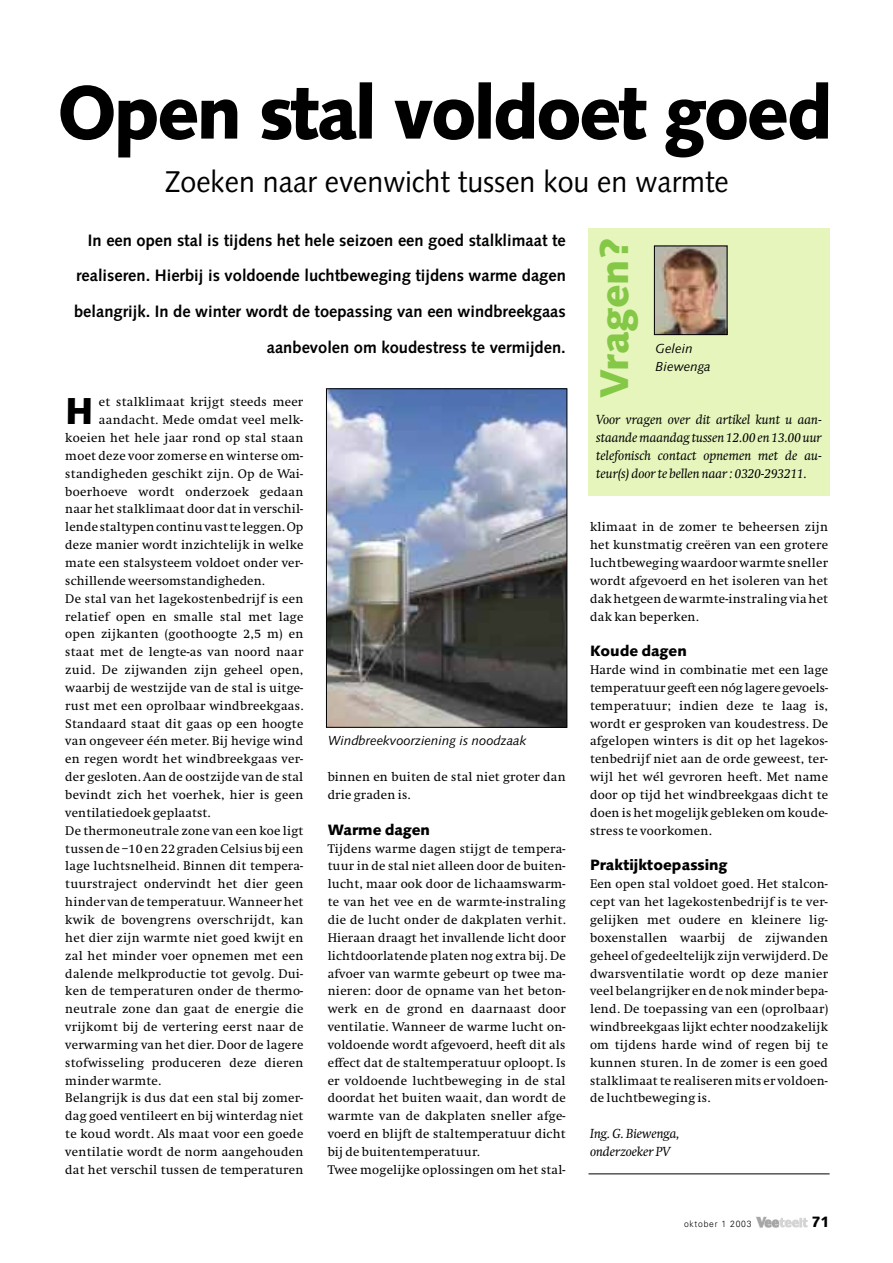
<style>
.page{position:relative;width:893px;height:1263px;background:#fff}
.page>*{position:absolute;margin:0;border:0;box-sizing:border-box;transform-origin:0 0}
.t1{font:900 75px "Syntax";letter-spacing:-.04em;color:#000;scale:.95 1}
.t2{font:900 40.05px "Syntax";color:#85c848}
.t3{font:900 37.5px "Syntax";color:#000}
.t4{font:30px "Syntax";color:#000;scale:.95 1}
.t5{font:700 16.5px/35.7px "Syntax";color:#000;text-align:right}
.t6{font:900 15px "Syntax";color:#000}
.t7{font:900 15px "Syntax";color:#000;scale:.95 1}
.t8{font:13.05px/17.9px "Swift";letter-spacing:.015em;color:#000;text-align:justify}
.t9{font:italic 13.05px/17.9px "Swift";color:#000}
.t10{font:italic 13.05px/17.9px "Syntax";color:#000}
.t11{font:300 9px "Univers";letter-spacing:.09em;color:#000;scale:.95 1}
</style>
<div class="page">
<div style="left:588px;top:228px;width:241px;height:268px;background:#e6f5bc"></div>
<svg style="left:756px;top:1216px;width:52px;height:12px"></svg>
<img style="left:656px;top:248px;width:69px;height:85px">
<div style="left:654px;top:246px;width:73px;height:89px;border:1px solid #000"></div>
<hr style="left:588px;top:1174px;width:241px;height:1px;background:#000">
<img style="left:328px;top:390px;width:237px;height:336px">
<div style="left:326px;top:388px;width:241px;height:340px;border:1px solid #000"></div>
<h1 class="t1" style="left:57px;top:82px;width:817px">Open stal voldoet goed</h1>
<h3 class="t4" style="left:165px;top:170px;width:595px">Zoeken naar evenwicht tussen kou en warmte</h3>
<p class="t5" style="left:74px;top:224px;width:493px">In een open stal is tijdens het hele seizoen een goed stalklimaat te realiseren. Hierbij is voldoende luchtbeweging tijdens warme dagen belangrijk. In de winter wordt de toepassing van een windbreekgaas aanbevolen om koudestress te vermijden.</p>
<p class="t8" style="left:99px;top:394px;width:206px">et stalklimaat krijgt steeds meer</p>
<p class="t8" style="left:99px;top:412px;width:205px">aandacht. Mede omdat veel melk-</p>
<p class="t8" style="left:65px;top:430px;width:239px">koeien het hele jaar rond op stal staan</p>
<p class="t8" style="left:65px;top:448px;width:239px">moet deze voor zomerse en winterse om-</p>
<p class="t8" style="left:65px;top:466px;width:239px">standigheden geschikt zijn. Op de Wai-</p>
<p class="t8" style="left:65px;top:484px;width:239px">boerhoeve wordt onderzoek gedaan</p>
<p class="t8" style="left:65px;top:501px;width:239px">naar het stalklimaat door dat in verschil-</p>
<p class="t8" style="left:65px;top:519px;width:239px">lende staltypen continu vast te leggen. Op</p>
<p class="t8" style="left:65px;top:537px;width:239px">deze manier wordt inzichtelijk in welke</p>
<p class="t8" style="left:65px;top:555px;width:239px">mate een stalsysteem voldoet onder ver-</p>
<p class="t8" style="left:65px;top:573px;width:201px">schillende weersomstandigheden.</p>
<p class="t8" style="left:65px;top:591px;width:239px">De stal van het lagekostenbedrijf is een</p>
<p class="t8" style="left:65px;top:608px;width:239px">relatief open en smalle stal met lage</p>
<p class="t8" style="left:65px;top:626px;width:239px">open zijkanten (goothoogte 2,5 m) en</p>
<p class="t8" style="left:65px;top:644px;width:239px">staat met de lengte-as van noord naar</p>
<p class="t8" style="left:65px;top:662px;width:239px">zuid. De zijwanden zijn geheel open,</p>
<p class="t8" style="left:65px;top:680px;width:239px">waarbij de westzijde van de stal is uitge-</p>
<p class="t8" style="left:65px;top:698px;width:239px">rust met een oprolbaar windbreekgaas.</p>
<p class="t8" style="left:65px;top:716px;width:239px">Standaard staat dit gaas op een hoogte</p>
<p class="t8" style="left:65px;top:733px;width:239px">van ongeveer één meter. Bij hevige wind</p>
<p class="t8" style="left:65px;top:751px;width:239px">en regen wordt het windbreekgaas ver-</p>
<p class="t8" style="left:65px;top:769px;width:239px">der gesloten. Aan de oostzijde van de stal</p>
<p class="t8" style="left:65px;top:787px;width:239px">bevindt zich het voerhek, hier is geen</p>
<p class="t8" style="left:65px;top:805px;width:147px">ventilatiedoek geplaatst.</p>
<p class="t8" style="left:65px;top:823px;width:239px">De thermoneutrale zone van een koe ligt</p>
<p class="t8" style="left:65px;top:841px;width:239px">tussen de –10 en 22 graden Celsius bij een</p>
<p class="t8" style="left:65px;top:858px;width:239px">lage luchtsnelheid. Binnen dit tempera-</p>
<p class="t8" style="left:65px;top:876px;width:239px">tuurstraject ondervindt het dier geen</p>
<p class="t8" style="left:65px;top:894px;width:239px">hinder van de temperatuur. Wanneer het</p>
<p class="t8" style="left:65px;top:912px;width:239px">kwik de bovengrens overschrijdt, kan</p>
<p class="t8" style="left:65px;top:930px;width:239px">het dier zijn warmte niet goed kwijt en</p>
<p class="t8" style="left:65px;top:948px;width:239px">zal het minder voer opnemen met een</p>
<p class="t8" style="left:65px;top:965px;width:239px">dalende melkproductie tot gevolg. Dui-</p>
<p class="t8" style="left:65px;top:983px;width:239px">ken de temperaturen onder de thermo-</p>
<p class="t8" style="left:65px;top:1001px;width:239px">neutrale zone dan gaat de energie die</p>
<p class="t8" style="left:65px;top:1019px;width:239px">vrijkomt bij de vertering eerst naar de</p>
<p class="t8" style="left:65px;top:1037px;width:239px">verwarming van het dier. Door de lagere</p>
<p class="t8" style="left:65px;top:1055px;width:239px">stofwisseling produceren deze dieren</p>
<p class="t8" style="left:65px;top:1073px;width:97px">minder warmte.</p>
<p class="t8" style="left:65px;top:1090px;width:239px">Belangrijk is dus dat een stal bij zomer-</p>
<p class="t8" style="left:65px;top:1108px;width:239px">dag goed ventileert en bij winterdag niet</p>
<p class="t8" style="left:65px;top:1126px;width:239px">te koud wordt. Als maat voor een goede</p>
<p class="t8" style="left:65px;top:1144px;width:239px">ventilatie wordt de norm aangehouden</p>
<p class="t8" style="left:65px;top:1162px;width:239px">dat het verschil tussen de temperaturen</p>
<h3 class="t3" style="left:65px;top:396px;width:30px">H</h3>
<p class="t10" style="left:327px;top:733px;width:200px">Windbreekvoorziening is noodzaak</p>
<p class="t8" style="left:327px;top:769px;width:239px">binnen en buiten de stal niet groter dan drie graden is.</p>
<p class="t6" style="left:327px;top:823px;width:104px">Warme dagen</p>
<p class="t8" style="left:327px;top:841px;width:240px;text-align:left">Tijdens warme dagen stijgt de tempera&shy;tuur in de stal niet alleen door de buiten&shy;lucht, maar ook door de lichaamswarm&shy;te van het vee en de warmte-instraling die de lucht onder de dakplaten verhit.<br>Hieraan draagt het invallende licht door lichtdoorlatende platen nog extra bij. De afvoer van warmte gebeurt op twee ma&shy;nieren: door de opname van het beton&shy;werk en de grond en daarnaast door ventilatie. Wanneer de warme lucht on&shy;voldoende wordt afgevoerd, heeft dit als effect dat de staltemperatuur oploopt. Is er voldoende luchtbeweging in de stal doordat het buiten waait, dan wordt de warmte van de dakplaten sneller afge&shy;voerd en blijft de staltemperatuur dicht bij de buitentemperatuur.<br>Twee mogelijke oplossingen om het stal-</p>
<h2 class="t2" style="left:598px;top:398px;width:162px;rotate:-90deg">Vragen?</h2>
<p class="t10" style="left:655px;top:341px;width:57px">Gelein<br>Biewenga</p>
<p class="t9" style="left:596px;top:412px;width:227px;text-align:justify">Voor vragen over dit artikel kunt u aan&shy;staande maandag tussen 12.00 en 13.00 uur telefonisch contact opnemen met de au&shy;teur(s) door te bellen naar : 0320-293211.</p>
<p class="t8" style="left:590px;top:519px;width:239px">klimaat in de zomer te beheersen zijn het kunstmatig creëren van een grotere luchtbeweging waardoor warmte sneller wordt afgevoerd en het isoleren van het dak hetgeen de warmte-instraling via het dak kan beperken.</p>
<p class="t6" style="left:590px;top:645px;width:98px">Koude dagen</p>
<p class="t8" style="left:590px;top:662px;width:240px">Harde wind in combinatie met een lage temperatuur geeft een nóg lagere gevoels&shy;temperatuur; indien deze te laag is, wordt er gesproken van koudestress. De afgelopen winters is dit op het lagekos&shy;tenbedrijf niet aan de orde geweest, ter&shy;wijl het wél gevroren heeft. Met name door op tijd het windbreekgaas dicht te doen is het mogelijk gebleken om koude&shy;stress te voorkomen.</p>
<p class="t6" style="left:590px;top:859px;width:139px">Praktijktoepassing</p>
<p class="t8" style="left:590px;top:876px;width:239px">Een open stal voldoet goed. Het stalcon&shy;cept van het lagekostenbedrijf is te ver&shy;gelijken met oudere en kleinere lig&shy;boxenstallen waarbij de zijwanden geheel of gedeeltelijk zijn verwijderd. De dwarsventilatie wordt op deze manier veel belangrijker en de nok minder bepa&shy;lend. De toepassing van een (oprolbaar) windbreekgaas lijkt echter noodzakelijk om tijdens harde wind of regen bij te kunnen sturen. In de zomer is een goed stalklimaat te realiseren mits er voldoen&shy;de luchtbeweging is.</p>
<p class="t9" style="left:590px;top:1126px;width:91px">Ing. G. Biewenga, onderzoeker PV</p>
<p class="t11" style="left:684px;top:1221px;width:72px">oktober 1 2003</p>
<p class="t7" style="left:811px;top:1216px;width:20px">71</p>
</div>
